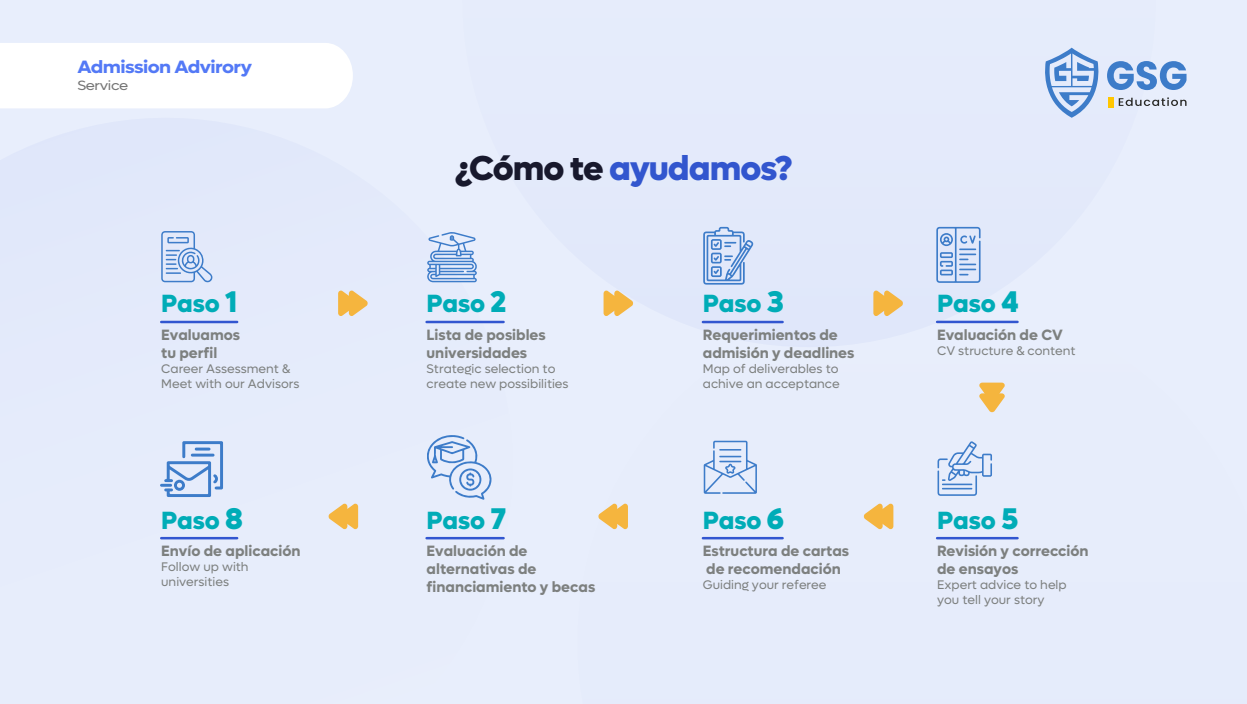
<style>
.page{position:relative;width:1247px;height:704px;background:#fff}
.page>*{position:absolute;margin:0;border:0;box-sizing:border-box;transform-origin:0 0}
.t1{font:800 34.75px "Lufga";letter-spacing:-.03em;color:#3256ce}
.t2{font:800 25px "Lufga";color:#00acb7}
.t3{font:700 17.88px "Lufga";letter-spacing:-.03em;color:#5379f6;scale:1.11 1}
.t4{font:700 15px/18px "Lufga";color:#7d807f}
.t5{font:13.5px "Lufga";letter-spacing:-.03em;color:#757575;scale:1.11 1}
.t6{font:12.5px/15px "Lufga";color:#7d807f}
.s1{color:#18192d}
.s2{font-size:30px}
</style>
<div class="page">
<div style="left:0;top:0;width:1247px;height:703px;background:#e8eefc"></div>
<div style="left:1107px;top:97px;width:6px;height:10px;background:#ffc600"></div>
<svg style="left:1107px;top:61px;width:79px;height:29px"></svg>
<svg style="left:1119px;top:97px;width:67px;height:9px"></svg>
<svg style="left:1045px;top:48px;width:54px;height:70px"></svg>
<div style="left:0;top:43px;width:353px;height:65px;background:#fff"></div>
<hr style="left:161px;top:320px;width:76px;height:3px;background:#3256d0">
<hr style="left:937px;top:320px;width:80px;height:3px;background:#3256d0">
<hr style="left:427px;top:320px;width:77px;height:3px;background:#3256d0">
<hr style="left:703px;top:320px;width:80px;height:3px;background:#3256d0">
<hr style="left:937px;top:536px;width:80px;height:3px;background:#3256d0">
<hr style="left:427px;top:536px;width:77px;height:3px;background:#3256d0">
<hr style="left:703px;top:536px;width:80px;height:3px;background:#3256d0">
<hr style="left:161px;top:536px;width:76px;height:3px;background:#3256d0">
<svg style="left:161px;top:231px;width:51px;height:51px"></svg>
<svg style="left:427px;top:232px;width:50px;height:50px"></svg>
<svg style="left:703px;top:227px;width:51px;height:57px"></svg>
<svg style="left:936px;top:227px;width:44px;height:56px"></svg>
<svg style="left:937px;top:441px;width:55px;height:54px"></svg>
<svg style="left:704px;top:440px;width:53px;height:53px"></svg>
<svg style="left:427px;top:435px;width:65px;height:64px"></svg>
<svg style="left:160px;top:441px;width:63px;height:55px"></svg>
<svg style="left:338px;top:290px;width:30px;height:26px"></svg>
<svg style="left:603px;top:290px;width:30px;height:26px"></svg>
<svg style="left:873px;top:290px;width:30px;height:26px"></svg>
<svg style="left:863px;top:503px;width:30px;height:26px"></svg>
<svg style="left:598px;top:503px;width:30px;height:26px"></svg>
<svg style="left:328px;top:503px;width:30px;height:26px"></svg>
<svg style="left:979px;top:382px;width:26px;height:30px"></svg>
<p class="t3" style="left:78px;top:56px;width:159px">Admission Advirory</p>
<p class="t5" style="left:77px;top:77px;width:47px">Service</p>
<h1 class="t1" style="left:455px;top:147px;width:338px"><span class="s1">¿Cómo te</span> ayudamos?</h1>
<h2 class="t2" style="left:161px;top:288px;width:78px">Paso <span class="s2">1</span></h2>
<h2 class="t2" style="left:427px;top:288px;width:82px">Paso <span class="s2">2</span></h2>
<h2 class="t2" style="left:703px;top:288px;width:83px">Paso <span class="s2">3</span></h2>
<h2 class="t2" style="left:937px;top:288px;width:83px">Paso <span class="s2">4</span></h2>
<p class="t4" style="left:161px;top:325px;width:80px">Evaluamos tu perfil</p>
<p class="t6" style="left:161px;top:361px;width:140px">Career Assessment &amp;<br>Meet with our Advisors</p>
<p class="t4" style="left:427px;top:325px;width:121px">Lista de posibles universidades</p>
<p class="t6" style="left:427px;top:361px;width:144px">Strategic selection to create new possibilities</p>
<p class="t4" style="left:703px;top:325px;width:153px">Requerimientos de admisión y deadlines</p>
<p class="t6" style="left:703px;top:361px;width:138px">Map of deliverables to achive an acceptance</p>
<p class="t4" style="left:937px;top:325px;width:127px">Evaluación de CV</p>
<p class="t6" style="left:937px;top:343px;width:140px">CV structure &amp; content</p>
<h2 class="t2" style="left:161px;top:504px;width:83px">Paso <span class="s2">8</span></h2>
<h2 class="t2" style="left:427px;top:504px;width:81px">Paso <span class="s2">7</span></h2>
<h2 class="t2" style="left:703px;top:504px;width:82px">Paso <span class="s2">6</span></h2>
<h2 class="t2" style="left:937px;top:504px;width:83px">Paso <span class="s2">5</span></h2>
<p class="t4" style="left:161px;top:541px;width:141px">Envío de aplicación</p>
<p class="t6" style="left:161px;top:559px;width:89px">Follow up with universities</p>
<p class="t4" style="left:427px;top:541px;width:170px">Evaluación de alternativas de financiamiento y becas</p>
<p class="t4" style="left:703px;top:541px;width:148px">Estructura de cartas de recomendación</p>
<p class="t6" style="left:703px;top:577px;width:125px">Guiding your referee</p>
<p class="t4" style="left:937px;top:541px;width:153px">Revisión y corrección de ensayos</p>
<p class="t6" style="left:937px;top:577px;width:131px">Expert advice to help you tell your story</p>
</div>
